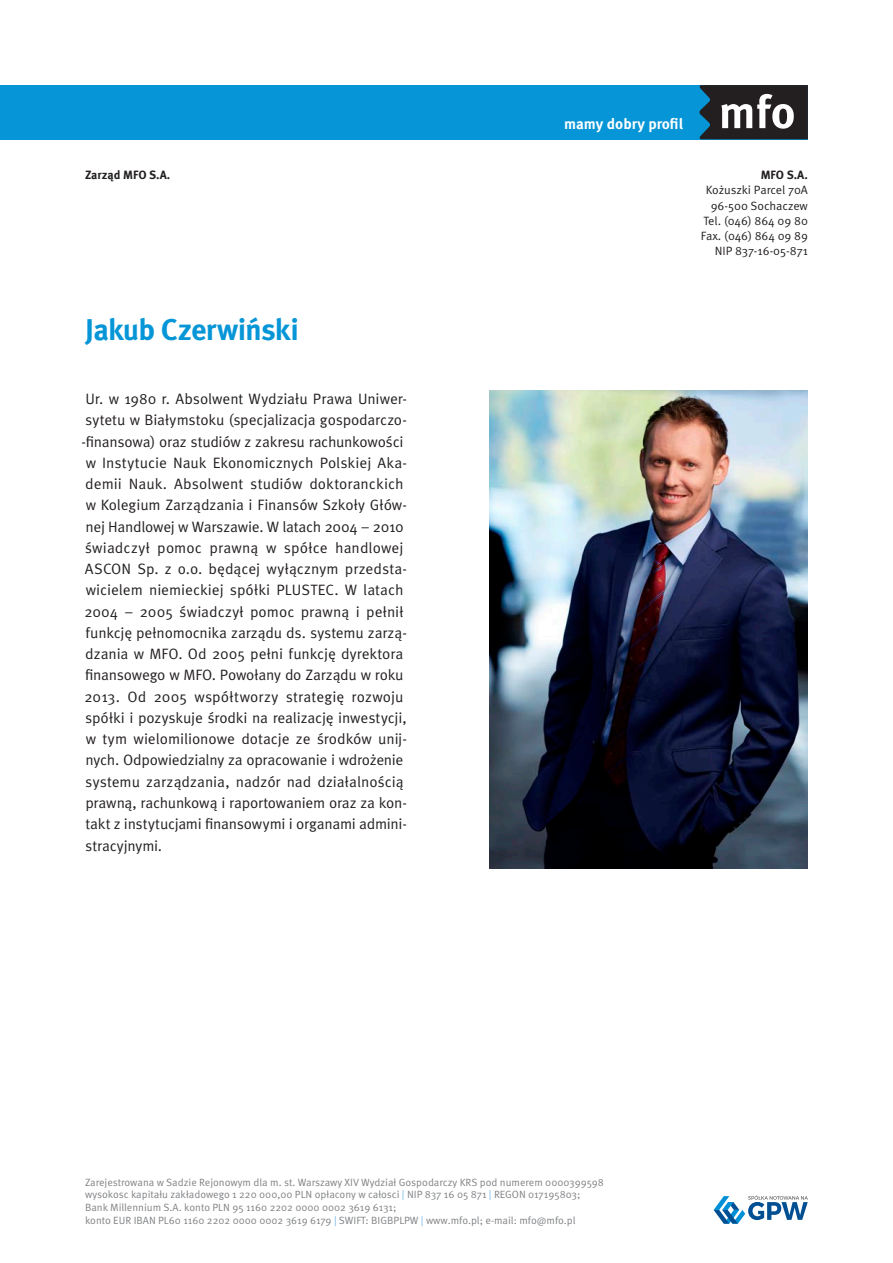
<style>
.page{position:relative;width:893px;height:1263px;background:#fff}
.page>*{position:absolute;margin:0;border:0;box-sizing:border-box;transform-origin:0 0}
.tyt_0{font:700 30px "Meta Pro";letter-spacing:-.03em;color:#0696d7}
.tekst{font:15px/21.3px "Meta Pro";letter-spacing:-.005em;color:#231f20}
.t1{font:700 15px "Meta Pro";color:#fff}
.t2{font:12px/15.1px "Meta Pro";letter-spacing:-.005em;color:#231f20;text-align:right}
.t3{font:700 12px "Meta Pro";color:#231f20}
.t4{font:10.5px/12.6px "Meta Pro";color:#808285}
.s1{color:#74b6e4}
</style>
<div class="page">
<div style="left:0;top:85px;width:808px;height:54px;background:#0696d7"></div>
<svg style="left:699px;top:85px;width:109px;height:54px;background:#484d51"></svg>
<svg style="left:714px;top:1195px;width:94px;height:29px"></svg>
<img style="left:489px;top:390px;width:319px;height:478px">
<p class="t3" style="left:85px;top:167px;width:87px">Zarząd MFO S.A.</p>
<p class="tyt_0" style="left:85px;top:311px;width:215px">Jakub Czerwiński</p>
<p class="tekst" style="left:81px;top:389px;width:327px">Ur. w 1980 r. Absolwent Wydziału Prawa Uniwer&shy;sytetu w Białymstoku (specjalizacja gospodarczo--finansowa) oraz studiów z zakresu rachunkowości w Instytucie Nauk Ekonomicznych Polskiej Aka&shy;demii Nauk. Absolwent studiów doktoranckich w Kolegium Zarządzania i Finansów Szkoły Głów&shy;nej Handlowej w Warszawie. W latach 2004 – 2010 świadczył pomoc prawną w spółce handlowej ASCON Sp. z o.o. będącej wyłącznym przedsta&shy;wicielem niemieckiej spółki PLUSTEC. W latach 2004 – 2005 świadczył pomoc prawną i pełnił funkcję pełnomocnika zarządu ds. systemu zarzą&shy;dzania w MFO. Od 2005 pełni funkcję dyrektora finansowego w MFO. Powołany do Zarządu w roku 2013. Od 2005 współtworzy strategię rozwoju spółki i pozyskuje środki na realizację inwestycji, w tym wielomilionowe dotacje ze środków unij&shy;nych. Odpowiedzialny za opracowanie i wdrożenie systemu zarządzania, nadzór nad działalnością prawną, rachunkową i raportowaniem oraz za kon&shy;takt z instytucjami finansowymi i organami admini&shy;stracyjnymi.</p>
<p class="t1" style="left:564px;top:114px;width:120px">mamy dobry profil</p>
<p class="t3" style="left:761px;top:167px;width:49px">MFO S.A.</p>
<p class="t2" style="left:701px;top:183px;width:109px">Kożuszki Parcel 70A<br>96-500 Sochaczew<br>Tel. (046) 864 09 80<br>Fax. (046) 864 09 89<br>NIP 837-16-05-871</p>
<p class="t4" style="left:85px;top:1176px;width:520px">Zarejestrowana w Sadzie Rejonowym dla m. st. Warszawy XIV Wydział Gospodarczy KRS pod numerem 0000399598 wysokosc kapitału zakładowego 1 220 000,00 PLN opłacony w całosci <span class="s1">|</span> NIP 837 16 05 871 <span class="s1">|</span> REGON 017195803; Bank Millennium S.A. konto PLN 95 1160 2202 0000 0002 3619 6131;<br>konto EUR IBAN PL60 1160 2202 0000 0002 3619 6179 <span class="s1">|</span> SWIFT: BIGBPLPW <span class="s1">|</span> www.mfo.pl; e-mail: mfo@mfo.pl</p>
</div>
